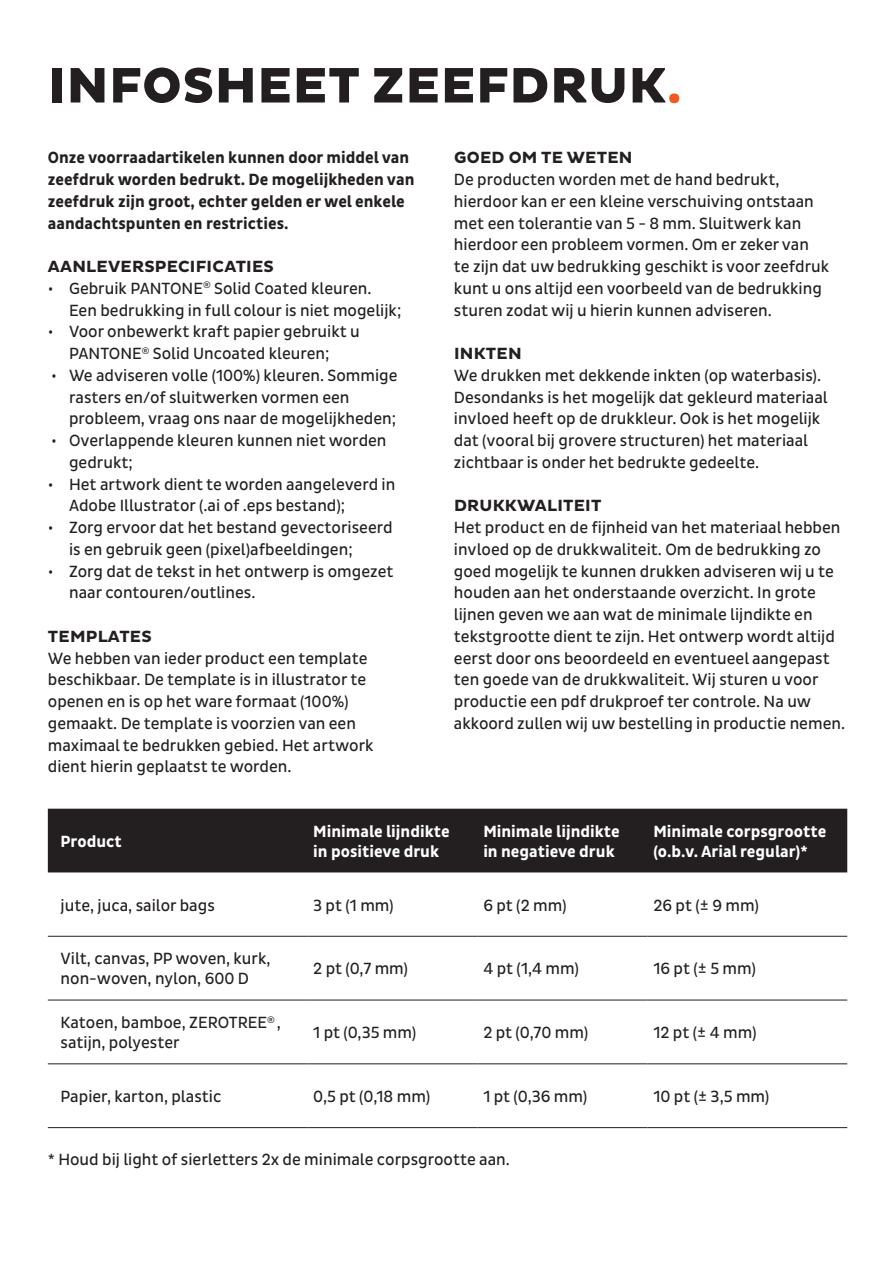
<style>
.page{position:relative;width:893px;height:1263px;background:#fff}
.page>*{position:absolute;margin:0;border:0;box-sizing:border-box;transform-origin:0 0}
.t1{font:800 50.7px "Pluto Sans";letter-spacing:.015em;color:#231f20}
.t2{font:16.5px/21.8px "Pluto Sans Cond";color:#231f20}
.t3{font:700 16.5px/21.8px "Pluto Sans Cond";color:#231f20}
.t4{font:700 16.5px/19.8px "Pluto Sans Cond";color:#fff}
.t5{font:700 16.5px "Pluto Sans";letter-spacing:.015em;color:#231f20}
.s1{font-weight:700;color:#f15921}
</style>
<div class="page">
<div style="left:48px;top:809px;width:799px;height:63px;background:#231f20"></div>
<hr style="left:307px;top:1000px;width:170px;height:1px;background:#231f20">
<hr style="left:477px;top:1000px;width:170px;height:1px;background:#231f20">
<hr style="left:48px;top:1000px;width:259px;height:1px;background:#231f20">
<hr style="left:647px;top:1000px;width:200px;height:1px;background:#231f20">
<hr style="left:48px;top:936px;width:259px;height:1px;background:#231f20">
<hr style="left:307px;top:936px;width:170px;height:1px;background:#231f20">
<hr style="left:477px;top:936px;width:170px;height:1px;background:#231f20">
<hr style="left:647px;top:936px;width:200px;height:1px;background:#231f20">
<hr style="left:48px;top:1063px;width:259px;height:1px;background:#231f20">
<hr style="left:307px;top:1063px;width:170px;height:1px;background:#231f20">
<hr style="left:477px;top:1063px;width:170px;height:1px;background:#231f20">
<hr style="left:647px;top:1063px;width:200px;height:1px;background:#231f20">
<hr style="left:48px;top:1127px;width:259px;height:1px;background:#231f20">
<hr style="left:307px;top:1127px;width:170px;height:1px;background:#231f20">
<hr style="left:477px;top:1127px;width:170px;height:1px;background:#231f20">
<hr style="left:647px;top:1127px;width:200px;height:1px;background:#231f20">
<h1 class="t1" style="left:48px;top:56px;width:635px">INFOSHEET ZEEFDRUK<span class="s1">.</span></h1>
<p class="t3" style="left:48px;top:147px;width:368px">Onze voorraadartikelen kunnen door middel van zeefdruk worden bedrukt. De mogelijkheden van zeefdruk zijn groot, echter gelden er wel enkele aandachtspunten en restricties.</p>
<p class="t5" style="left:48px;top:257px;width:227px">AANLEVERSPECIFICATIES</p>
<p class="t2" style="left:69px;top:278px;width:334px;text-indent:-21px">• Gebruik PANTONE<sup>®</sup> Solid Coated kleuren.<br>Een bedrukking in full colour is niet mogelijk;</p>
<p class="t2" style="left:48px;top:321px;width:314px;text-align:center">• Voor onbewerkt kraft papier gebruikt u<br>PANTONE<sup>®</sup> Solid Uncoated kleuren;</p>
<p class="t2" style="left:69px;top:365px;width:330px;text-indent:-18px">• We adviseren volle (100%) kleuren. Sommige rasters en/of sluitwerken vormen een probleem, vraag ons naar de mogelijkheden;</p>
<p class="t2" style="left:69px;top:430px;width:319px;text-indent:-18px">• Overlappende kleuren kunnen niet worden gedrukt;</p>
<p class="t2" style="left:69px;top:473px;width:328px;text-indent:-21px">• Het artwork dient te worden aangeleverd in<br>Adobe Illustrator (.ai of .eps bestand);</p>
<p class="t2" style="left:69px;top:517px;width:325px;text-indent:-21px">• Zorg ervoor dat het bestand gevectoriseerd is en gebruik geen (pixel)afbeeldingen;</p>
<p class="t2" style="left:69px;top:560px;width:326px;text-indent:-21px">• Zorg dat de tekst in het ontwerp is omgezet naar contouren/outlines.</p>
<p class="t5" style="left:48px;top:627px;width:105px">TEMPLATES</p>
<p class="t2" style="left:48px;top:647px;width:327px">We hebben van ieder product een template beschikbaar. De template is in illustrator te openen en is op het ware formaat (100%) gemaakt. De template is voorzien van een maximaal te bedrukken gebied. Het artwork dient hierin geplaatst te worden.</p>
<p class="t5" style="left:454px;top:148px;width:180px">GOED OM TE WETEN</p>
<p class="t2" style="left:454px;top:169px;width:377px">De producten worden met de hand bedrukt, hierdoor kan er een kleine verschuiving ontstaan met een tolerantie van 5 - 8 mm. Sluitwerk kan hierdoor een probleem vormen. Om er zeker van<br>te zijn dat uw bedrukking geschikt is voor zeefdruk kunt u ons altijd een voorbeeld van de bedrukking sturen zodat wij u hierin kunnen adviseren.</p>
<p class="t5" style="left:454px;top:344px;width:69px">INKTEN</p>
<p class="t2" style="left:454px;top:365px;width:375px">We drukken met dekkende inkten (op waterbasis).<br>Desondanks is het mogelijk dat gekleurd materiaal invloed heeft op de drukkleur. Ook is het mogelijk dat (vooral bij grovere structuren) het materiaal zichtbaar is onder het bedrukte gedeelte.</p>
<p class="t5" style="left:454px;top:496px;width:149px">DRUKKWALITEIT</p>
<p class="t2" style="left:454px;top:517px;width:393px">Het product en de fijnheid van het materiaal hebben invloed op de drukkwaliteit. Om de bedrukking zo goed mogelijk te kunnen drukken adviseren wij u te houden aan het onderstaande overzicht. In grote lijnen geven we aan wat de minimale lijndikte en tekstgrootte dient te zijn. Het ontwerp wordt altijd eerst door ons beoordeeld en eventueel aangepast ten goede van de drukkwaliteit. Wij sturen u voor productie een pdf drukproef ter controle. Na uw akkoord zullen wij uw bestelling in productie nemen.</p>
<p class="t4" style="left:61px;top:832px;width:63px">Product</p>
<p class="t4" style="left:313px;top:822px;width:138px">Minimale lijndikte in positieve druk</p>
<p class="t4" style="left:483px;top:822px;width:138px">Minimale lijndikte in negatieve druk</p>
<p class="t4" style="left:653px;top:822px;width:174px">Minimale corpsgrootte (o.b.v. Arial regular)*</p>
<p class="t2" style="left:61px;top:894px;width:156px">jute, juca, sailor bags</p>
<p class="t2" style="left:313px;top:894px;width:82px">3 pt (1 mm)</p>
<p class="t2" style="left:483px;top:894px;width:85px">6 pt (2 mm)</p>
<p class="t2" style="left:653px;top:894px;width:107px">26 pt (± 9 mm)</p>
<p class="t2" style="left:61px;top:949px;width:212px;line-height:19.8px">Vilt, canvas, PP woven, kurk, non-woven, nylon, 600 D</p>
<p class="t2" style="left:313px;top:958px;width:96px">2 pt (0,7 mm)</p>
<p class="t2" style="left:483px;top:958px;width:97px">4 pt (1,4 mm)</p>
<p class="t2" style="left:653px;top:958px;width:104px">16 pt (± 5 mm)</p>
<p class="t2" style="left:61px;top:1013px;width:222px;line-height:19.8px">Katoen, bamboe, ZEROTREE<sup>®</sup> , satijn, polyester</p>
<p class="t2" style="left:313px;top:1022px;width:105px">1 pt (0,35 mm)</p>
<p class="t2" style="left:483px;top:1022px;width:106px">2 pt (0,70 mm)</p>
<p class="t2" style="left:653px;top:1022px;width:105px">12 pt (± 4 mm)</p>
<p class="t2" style="left:61px;top:1086px;width:162px">Papier, karton, plastic</p>
<p class="t2" style="left:313px;top:1086px;width:118px">0,5 pt (0,18 mm)</p>
<p class="t2" style="left:483px;top:1086px;width:105px">1 pt (0,36 mm)</p>
<p class="t2" style="left:653px;top:1086px;width:117px">10 pt (± 3,5 mm)</p>
<p class="t2" style="left:48px;top:1149px;width:464px">* Houd bij light of sierletters 2x de minimale corpsgrootte aan.</p>
</div>
